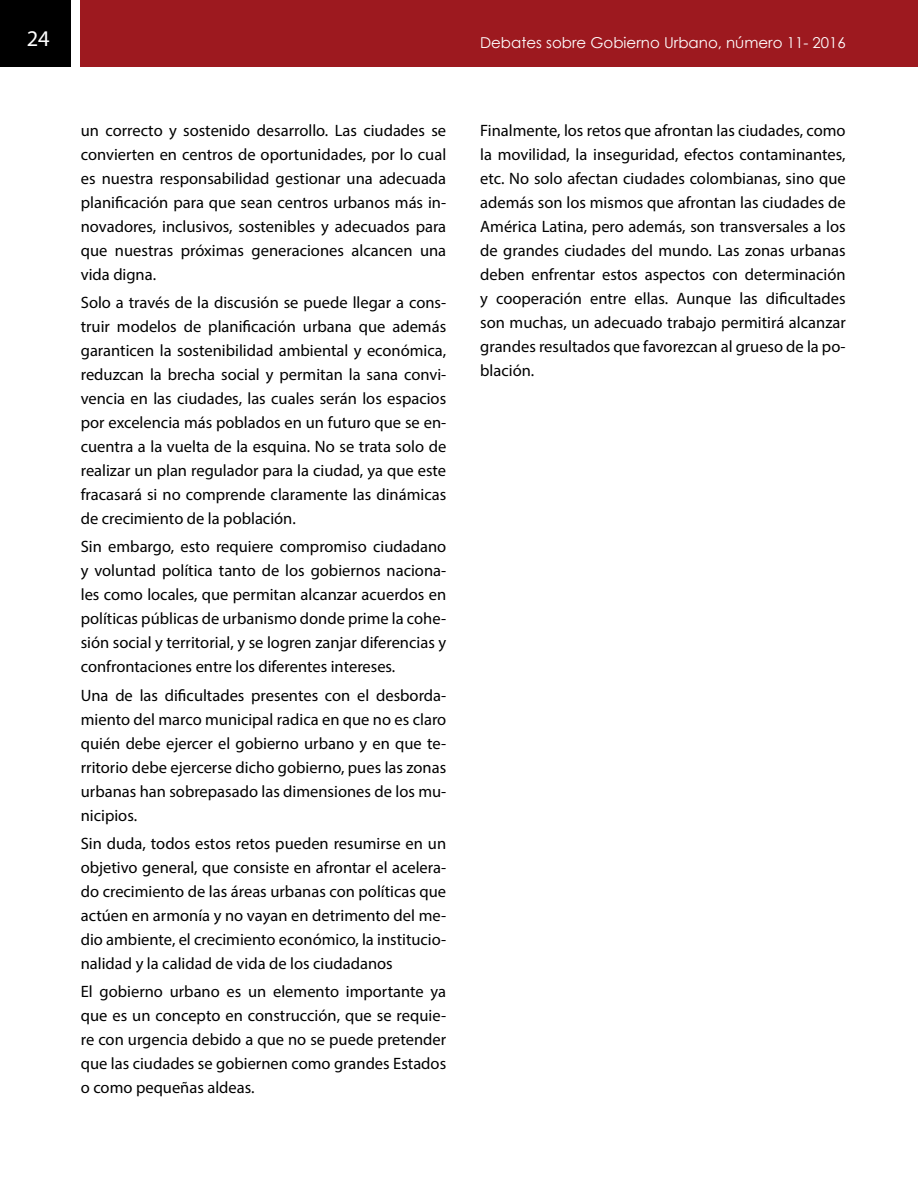
<style>
.page{position:relative;width:918px;height:1188px;background:#fff}
.page>*{position:absolute;margin:0;border:0;box-sizing:border-box;transform-origin:0 0}
.t1{font:22.5px "Myriad Pro";color:#fff}
.t2{font:16.5px/24px "Myriad Pro";color:#000;text-align:justify}
.t3{font:15px "Century Gothic";color:#fff}
</style>
<div class="page">
<div style="left:81px;top:0;width:837px;height:67px;background:#9d191f"></div>
<div style="left:0;top:0;width:70px;height:67px;background:#000"></div>
<h1 class="t1" style="left:27px;top:25px;width:25px">24</h1>
<p class="t3" style="left:480px;top:33px;width:367px">Debates sobre Gobierno Urbano, número 11- 2016</p>
<p class="t2" style="left:81px;top:118px;width:367px">un correcto y sostenido desarrollo. Las ciudades se convierten en centros de oportunidades, por lo cual es nuestra responsabilidad gestionar una adecuada planificación para que sean centros urbanos más in&shy;novadores, inclusivos, sostenibles y adecuados para que nuestras próximas generaciones alcancen una vida digna.</p>
<p class="t2" style="left:81px;top:290px;width:367px">Solo a través de la discusión se puede llegar a cons&shy;truir modelos de planificación urbana que además garanticen la sostenibilidad ambiental y económica, reduzcan la brecha social y permitan la sana convi&shy;vencia en las ciudades, las cuales serán los espacios por excelencia más poblados en un futuro que se en&shy;cuentra a la vuelta de la esquina. No se trata solo de realizar un plan regulador para la ciudad, ya que este fracasará si no comprende claramente las dinámicas de crecimiento de la población.</p>
<p class="t2" style="left:81px;top:534px;width:367px">Sin embargo, esto requiere compromiso ciudadano y voluntad política tanto de los gobiernos naciona&shy;les como locales, que permitan alcanzar acuerdos en políticas públicas de urbanismo donde prime la cohe&shy;sión social y territorial, y se logren zanjar diferencias y confrontaciones entre los diferentes intereses.</p>
<p class="t2" style="left:81px;top:683px;width:367px">Una de las dificultades presentes con el desborda&shy;miento del marco municipal radica en que no es claro quién debe ejercer el gobierno urbano y en que te&shy;rritorio debe ejercerse dicho gobierno, pues las zonas urbanas han sobrepasado las dimensiones de los mu&shy;nicipios.</p>
<p class="t2" style="left:81px;top:831px;width:367px">Sin duda, todos estos retos pueden resumirse en un objetivo general, que consiste en afrontar el acelera&shy;do crecimiento de las áreas urbanas con políticas que actúen en armonía y no vayan en detrimento del me&shy;dio ambiente, el crecimiento económico, la institucio&shy;nalidad y la calidad de vida de los ciudadanos</p>
<p class="t2" style="left:81px;top:979px;width:367px">El gobierno urbano es un elemento importante ya que es un concepto en construcción, que se requie&shy;re con urgencia debido a que no se puede pretender que las ciudades se gobiernen como grandes Estados o como pequeñas aldeas.</p>
<p class="t2" style="left:480px;top:118px;width:367px">Finalmente, los retos que afrontan las ciudades, como la movilidad, la inseguridad, efectos contaminantes, etc. No solo afectan ciudades colombianas, sino que además son los mismos que afrontan las ciudades de América Latina, pero además, son transversales a los de grandes ciudades del mundo. Las zonas urbanas deben enfrentar estos aspectos con determinación y cooperación entre ellas. Aunque las dificultades son muchas, un adecuado trabajo permitirá alcanzar grandes resultados que favorezcan al grueso de la po&shy;blación.</p>
</div>
